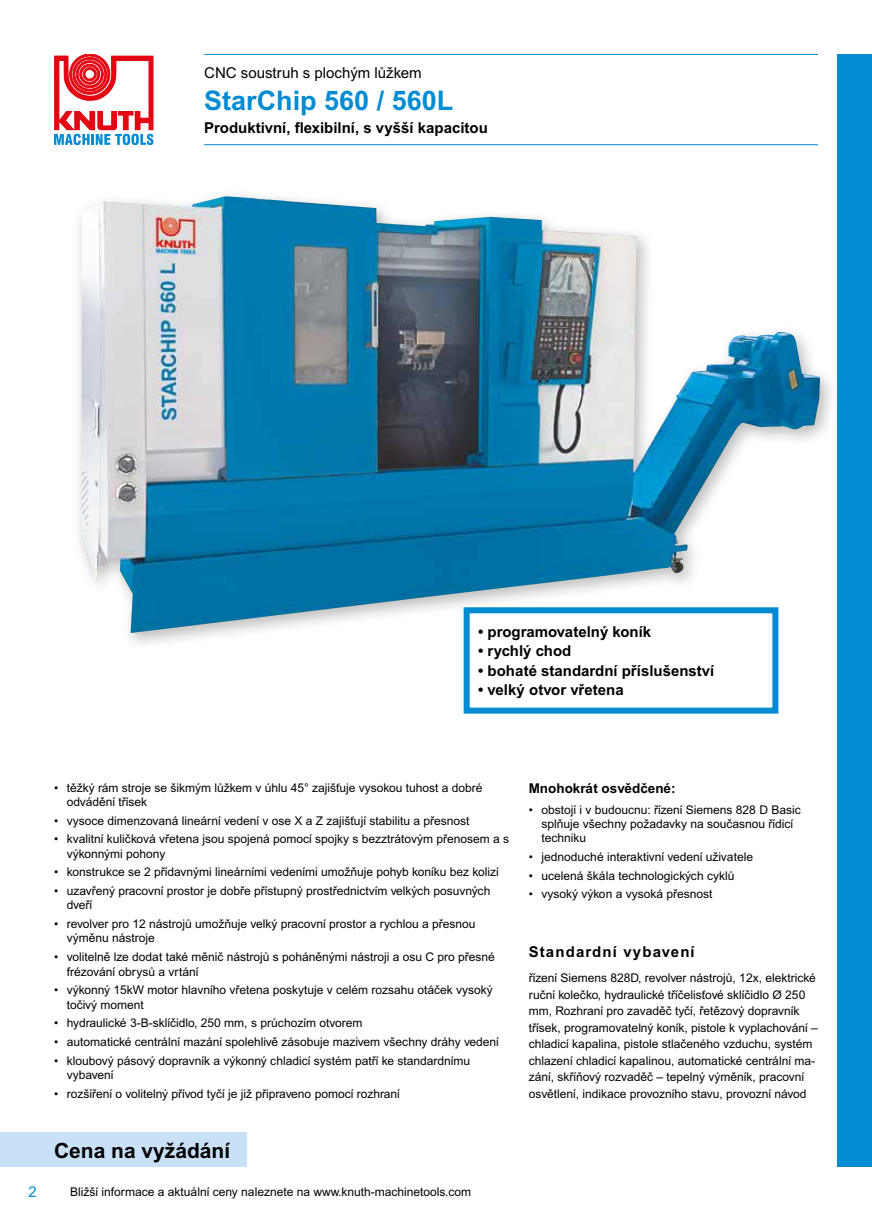
<style>
.page{position:relative;width:872px;height:1221px;background:#fff}
.page>*{position:absolute;margin:0;border:0;box-sizing:border-box;transform-origin:0 0}
.t1{font:700 27px "Arial MT Pro";color:#008bd2}
.t2{font:700 21px "Arial MT Pro";color:#000}
.t3{font:700 15px "Arial MT Pro";color:#000}
.t4{font:15px "Arial MT Pro";color:#000}
.t5{font:700 15px "Arial MT Pro";letter-spacing:.075em;color:#000}
.t6{font:15px "Arial MT Pro";color:#008bd2}
.t7{font:700 13.5px "Arial MT Pro";color:#000}
.t8{font:12px/14.4px "Arial MT Pro";color:#000}
</style>
<div class="page">
<div style="left:838px;top:54px;width:34px;height:1112px;background:#008bd2"></div>
<svg style="left:54px;top:54px;width:99px;height:91px"></svg>
<div style="left:71px;top:187px;width:767px;height:464px;background:#000;opacity:.26"></div>
<img style="left:82px;top:196px;width:738px;height:437px">
<hr style="left:204px;top:54px;width:614px;height:1px;background:#008bd2">
<hr style="left:204px;top:144px;width:614px;height:1px;background:#008bd2">
<div style="left:463px;top:607px;width:315px;height:106px;background:#fff;border:6px solid #008bd2"></div>
<div style="left:0;top:1132px;width:247px;height:34px;background:#c8e1f6"></div>
<p class="t4" style="left:204px;top:64px;width:219px">CNC soustruh s plochým lůžkem</p>
<h1 class="t1" style="left:204px;top:84px;width:251px">StarChip 560 / 560L</h1>
<p class="t3" style="left:204px;top:119px;width:285px">Produktivní, flexibilní, s vyšší kapacitou</p>
<p class="t3" style="left:478px;top:622px;width:174px">• programovatelný koník</p>
<p class="t3" style="left:478px;top:642px;width:95px">• rychlý chod</p>
<p class="t3" style="left:478px;top:661px;width:238px">• bohaté standardní příslušenství</p>
<p class="t3" style="left:478px;top:681px;width:147px">• velký otvor vřetena</p>
<p class="t6" style="left:28px;top:1182px;width:10px">2</p>
<p class="t8" style="left:67px;top:780px;width:417px;text-indent:-13px">• těžký rám stroje se šikmým lůžkem v úhlu 45° zajišťuje vysokou tuhost a dobré odvádění třísek</p>
<p class="t8" style="left:54px;top:813px;width:417px">• vysoce dimenzovaná lineární vedení v ose X a Z zajišťují stabilitu a přesnost</p>
<p class="t8" style="left:67px;top:832px;width:444px;text-indent:-13px">• kvalitní kuličková vřetena jsou spojená pomocí spojky s bezztrátovým přenosem a s výkonnými pohony</p>
<p class="t8" style="left:54px;top:865px;width:446px">• konstrukce se 2 přídavnými lineárními vedeními umožňuje pohyb koníku bez kolizí</p>
<p class="t8" style="left:67px;top:884px;width:425px;text-indent:-13px">• uzavřený pracovní prostor je dobře přístupný prostřednictvím velkých posuvných dveří</p>
<p class="t8" style="left:67px;top:917px;width:410px;text-indent:-13px">• revolver pro 12 nástrojů umožňuje velký pracovní prostor a rychlou a přesnou výměnu nástroje</p>
<p class="t8" style="left:67px;top:950px;width:429px;text-indent:-13px">• volitelně lze dodat také měnič nástrojů s poháněnými nástroji a osu C pro přesné frézování obrysů a vrtání</p>
<p class="t8" style="left:67px;top:983px;width:427px;text-indent:-13px">• výkonný 15kW motor hlavního vřetena poskytuje v celém rozsahu otáček vysoký točivý moment</p>
<p class="t8" style="left:54px;top:1016px;width:310px">• hydraulické 3-B-sklíčidlo, 250 mm, s průchozím otvorem</p>
<p class="t8" style="left:54px;top:1034px;width:446px">• automatické centrální mazání spolehlivě zásobuje mazivem všechny dráhy vedení</p>
<p class="t8" style="left:67px;top:1053px;width:405px;text-indent:-13px">• kloubový pásový dopravník a výkonný chladicí systém patří ke standardnímu vybavení</p>
<p class="t8" style="left:54px;top:1086px;width:347px">• rozšíření o volitelný přívod tyčí je již připraveno pomocí rozhraní</p>
<h2 class="t2" style="left:54px;top:1138px;width:178px">Cena na vyžádání</h2>
<p class="t8" style="left:70px;top:1184px;width:402px">Bližší informace a aktuální ceny naleznete na www.knuth-machinetools.com</p>
<p class="t7" style="left:529px;top:779px;width:148px">Mnohokrát osvědčené:</p>
<p class="t8" style="left:541px;top:802px;width:261px;text-indent:-13px">• obstojí i v budoucnu: řízení Siemens 828 D Basic splňuje všechny požadavky na současnou řídicí techniku</p>
<p class="t8" style="left:529px;top:850px;width:226px">• jednoduché interaktivní vedení uživatele</p>
<p class="t8" style="left:529px;top:868px;width:207px">• ucelená škála technologických cyklů</p>
<p class="t8" style="left:529px;top:887px;width:185px">• vysoký výkon a vysoká přesnost</p>
<p class="t5" style="left:529px;top:942px;width:168px">Standardní vybavení</p>
<p class="t8" style="left:529px;top:970px;width:290px;line-height:16.5px">řízení Siemens 828D, revolver nástrojů, 12x, elektrické ruční kolečko, hydraulické tříčelisťové sklíčidlo Ø 250 mm, Rozhraní pro zavaděč tyčí, řetězový dopravník třísek, programovatelný koník, pistole k vyplachování – chladicí kapalina, pistole stlačeného vzduchu, systém chlazení chladicí kapalinou, automatické centrální ma&shy;zání, skříňový rozvaděč – tepelný výměník, pracovní osvětlení, indikace provozního stavu, provozní návod</p>
</div>
